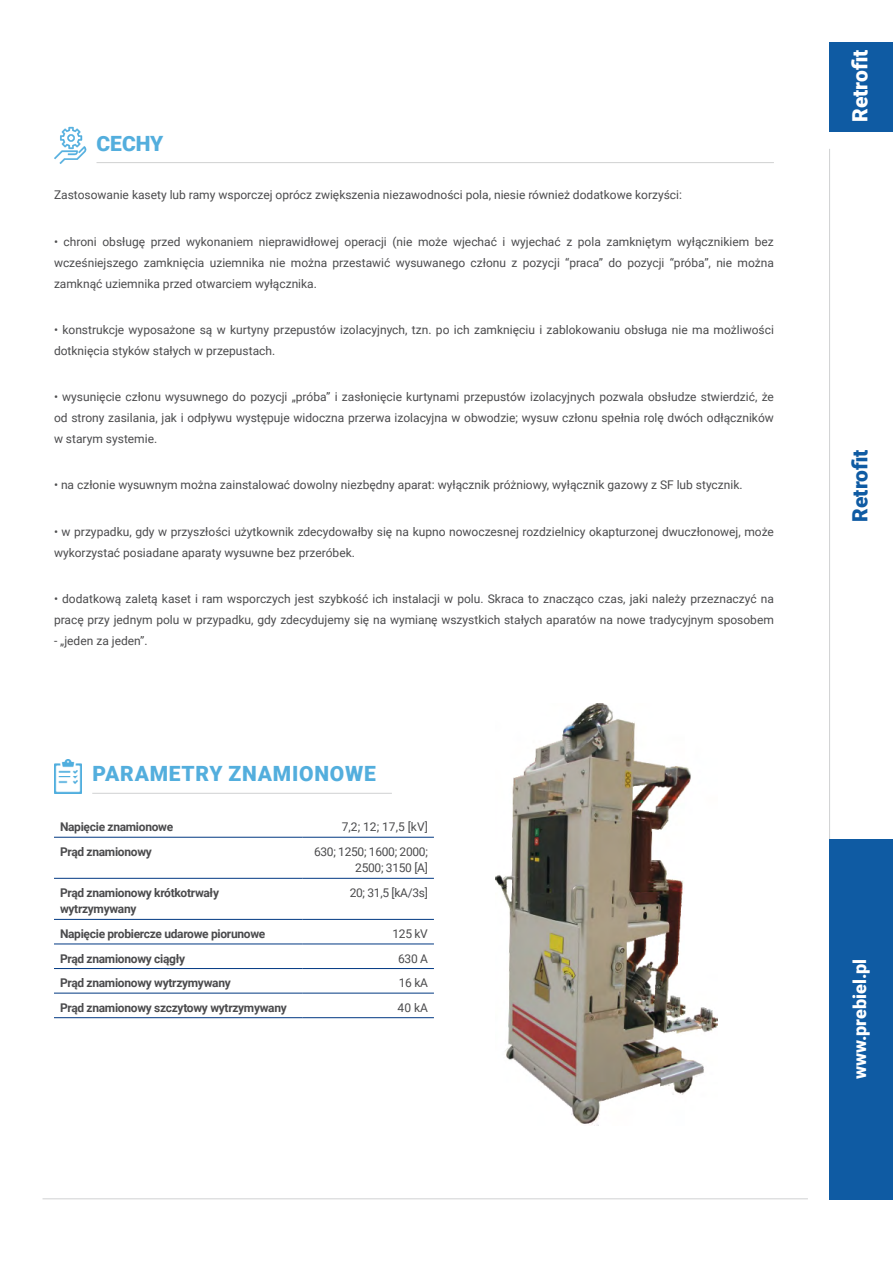
<style>
.page{position:relative;width:893px;height:1263px;background:#fff}
.page>*{position:absolute;margin:0;border:0;box-sizing:border-box;transform-origin:0 0}
.t1{font:900 21px "Roboto";letter-spacing:.035em;color:#53aedd}
.t2{font:900 21px "Roboto";color:#0f5ba3}
.t3{font:900 21px "Roboto";color:#fff}
.t4{font:900 18px "Roboto";color:#fff}
.t5{font:12px/21px "Roboto";color:#4b4b4d}
.t6{font:700 12px/16.5px "Roboto";letter-spacing:-.025em;color:#4b4b4d}
.t7{font:12px/16.5px "Roboto";letter-spacing:-.025em;color:#4b4b4d;text-align:right}
</style>
<div class="page">
<hr style="left:829px;top:149px;width:1px;height:1050px;background:#d0d1d2">
<div style="left:829px;top:43px;width:64px;height:89px;background:#0f5ba3"></div>
<div style="left:829px;top:839px;width:64px;height:360px;background:#0f5ba3"></div>
<hr style="left:43px;top:1198px;width:765px;height:1px;background:#d0d1d2">
<img style="left:55px;top:759px;width:27px;height:34px">
<hr style="left:92px;top:793px;width:300px;height:1px;background:#d0d1d2">
<hr style="left:54px;top:837px;width:249px;height:1px;background:#003882">
<hr style="left:303px;top:837px;width:131px;height:1px;background:#003882">
<hr style="left:54px;top:878px;width:249px;height:1px;background:#003882">
<hr style="left:303px;top:878px;width:131px;height:1px;background:#003882">
<hr style="left:54px;top:919px;width:249px;height:1px;background:#003882">
<hr style="left:303px;top:919px;width:131px;height:1px;background:#003882">
<hr style="left:54px;top:943px;width:249px;height:1px;background:#003882">
<hr style="left:303px;top:943px;width:131px;height:1px;background:#003882">
<hr style="left:54px;top:968px;width:249px;height:1px;background:#003882">
<hr style="left:303px;top:968px;width:131px;height:1px;background:#003882">
<hr style="left:54px;top:993px;width:249px;height:1px;background:#003882">
<hr style="left:303px;top:993px;width:131px;height:1px;background:#003882">
<hr style="left:54px;top:1017px;width:249px;height:1px;background:#003882">
<hr style="left:303px;top:1017px;width:131px;height:1px;background:#003882">
<hr style="left:97px;top:162px;width:677px;height:1px;background:#d0d1d2">
<svg style="left:54px;top:127px;width:33px;height:37px"></svg>
<img style="left:495px;top:703px;width:223px;height:422px">
<h1 class="t1" style="left:97px;top:129px;width:68px">CECHY</h1>
<p class="t5" style="left:54px;top:184px;width:629px">Zastosowanie kasety lub ramy wsporczej oprócz zwiększenia niezawodności pola, niesie również dodatkowe korzyści:</p>
<p class="t5" style="left:54px;top:230px;width:721px;text-align:justify">• chroni obsługę przed wykonaniem nieprawidłowej operacji (nie może wjechać i wyjechać z pola zamkniętym wyłącznikiem bez wcześniejszego zamknięcia uziemnika nie można przestawić wysuwanego członu z pozycji “praca” do pozycji “próba”, nie można zamknąć uziemnika przed otwarciem wyłącznika.</p>
<p class="t5" style="left:54px;top:319px;width:721px">• konstrukcje wyposażone są w kurtyny przepustów izolacyjnych, tzn. po ich zamknięciu i zablokowaniu obsługa nie ma możliwości dotknięcia styków stałych w przepustach.</p>
<p class="t5" style="left:54px;top:386px;width:721px;text-align:justify">• wysunięcie członu wysuwnego do pozycji „próba” i zasłonięcie kurtynami przepustów izolacyjnych pozwala obsłudze stwierdzić, że od strony zasilania, jak i odpływu występuje widoczna przerwa izolacyjna w obwodzie; wysuw członu spełnia rolę dwóch odłączników w starym systemie.</p>
<p class="t5" style="left:54px;top:474px;width:690px">• na członie wysuwnym można zainstalować dowolny niezbędny aparat: wyłącznik próżniowy, wyłącznik gazowy z SF lub stycznik.</p>
<p class="t5" style="left:54px;top:520px;width:721px">• w przypadku, gdy w przyszłości użytkownik zdecydowałby się na kupno nowoczesnej rozdzielnicy okapturzonej dwuczłonowej, może wykorzystać posiadane aparaty wysuwne bez przeróbek.</p>
<p class="t5" style="left:54px;top:588px;width:721px">• dodatkową zaletą kaset i ram wsporczych jest szybkość ich instalacji w polu. Skraca to znacząco czas, jaki należy przeznaczyć na pracę przy jednym polu w przypadku, gdy zdecydujemy się na wymianę wszystkich stałych aparatów na nowe tradycyjnym sposobem</p>
<p class="t5" style="left:54px;top:630px;width:95px">- „jeden za jeden”.</p>
<h1 class="t1" style="left:93px;top:759px;width:285px">PARAMETRY ZNAMIONOWE</h1>
<p class="t6" style="left:60px;top:818px;width:115px">Napięcie znamionowe</p>
<p class="t5" style="left:342px;top:816px;width:88px">7,2; 12; 17,5 [kV]</p>
<p class="t6" style="left:60px;top:843px;width:93px">Prąd znamionowy</p>
<p class="t7" style="left:314px;top:843px;width:115px">630; 1250; 1600; 2000;<br>2500; 3150 [A]</p>
<p class="t6" style="left:60px;top:884px;width:161px">Prąd znamionowy krótkotrwały wytrzymywany</p>
<p class="t5" style="left:350px;top:882px;width:80px">20; 31,5 [kA/3s]</p>
<p class="t6" style="left:60px;top:925px;width:207px">Napięcie probiercze udarowe piorunowe</p>
<p class="t5" style="left:393px;top:923px;width:37px">125 kV</p>
<p class="t6" style="left:60px;top:949px;width:127px">Prąd znamionowy ciągły</p>
<p class="t5" style="left:398px;top:947px;width:31px">630 A</p>
<p class="t6" style="left:60px;top:974px;width:172px">Prąd znamionowy wytrzymywany</p>
<p class="t5" style="left:399px;top:972px;width:31px">16 kA</p>
<p class="t6" style="left:60px;top:999px;width:228px">Prąd znamionowy szczytowy wytrzymywany</p>
<p class="t5" style="left:398px;top:996px;width:32px">40 kA</p>
<h1 class="t3" style="left:845px;top:122px;width:74px;rotate:-90deg">Retrofit</h1>
<h1 class="t2" style="left:845px;top:522px;width:74px;rotate:-90deg">Retrofit</h1>
<h2 class="t4" style="left:847px;top:1079px;width:122px;rotate:-90deg">www.prebiel.pl</h2>
</div>
